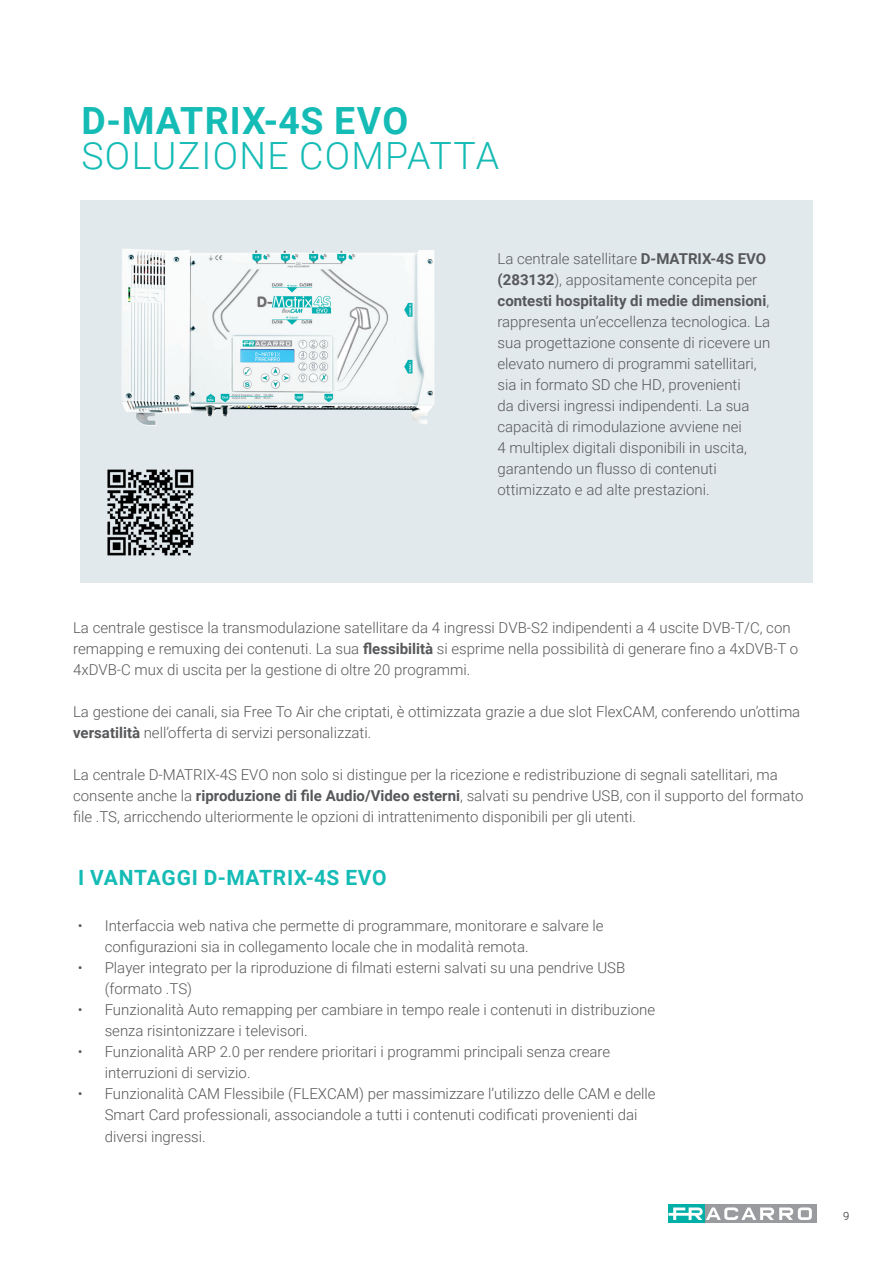
<style>
.page{position:relative;width:893px;height:1263px;background:#fff}
.page>*{position:absolute;margin:0;border:0;box-sizing:border-box;transform-origin:0 0}
.t1{font:300 37.5px "Roboto";letter-spacing:.035em;color:#15bbb5}
.t2{font:700 37.5px "Roboto";letter-spacing:.035em;color:#15bbb5}
.t3{font:700 21px "Roboto";letter-spacing:.035em;color:#15bbb5}
.t4{font:300 15px/21px "Roboto";color:#57585a}
.t5{font:300 11.25px "Roboto";color:#231f20}
.s1{font-weight:700}
</style>
<div class="page">
<div style="left:702px;top:1204px;width:114px;height:19px;background:#999b9e"></div>
<div style="left:668px;top:1204px;width:37px;height:19px;background:#00afa8"></div>
<svg style="left:668px;top:1207px;width:144px;height:13px"></svg>
<div style="left:80px;top:200px;width:732px;height:382px;background:#e2e9ed"></div>
<img style="left:122px;top:249px;width:312px;height:177px">
<img style="left:107px;top:469px;width:87px;height:87px">
<h1 class="t2" style="left:81px;top:95px;width:328px">D-MATRIX-4S EVO</h1>
<h1 class="t1" style="left:81px;top:129px;width:419px">SOLUZIONE COMPATTA</h1>
<p class="t4" style="left:497px;top:248px;width:274px">La centrale satellitare <span class="s1">D-MATRIX-4S EVO (283132</span>), appositamente concepita per <span class="s1">contesti hospitality di medie dimensioni</span>, rappresenta un’eccellenza tecnologica. La sua progettazione consente di ricevere un elevato numero di programmi satellitari, sia in formato SD che HD, provenienti<br>da diversi ingressi indipendenti. La sua capacità di rimodulazione avviene nei<br>4 multiplex digitali disponibili in uscita, garantendo un flusso di contenuti ottimizzato e ad alte prestazioni.</p>
<p class="t4" style="left:73px;top:617px;width:727px">La centrale gestisce la transmodulazione satellitare da 4 ingressi DVB-S2 indipendenti a 4 uscite DVB-T/C, con remapping e remuxing dei contenuti. La sua <span class="s1">flessibilità</span> si esprime nella possibilità di generare fino a 4xDVB-T o<br>4xDVB-C mux di uscita per la gestione di oltre 20 programmi.</p>
<p class="t4" style="left:73px;top:701px;width:729px">La gestione dei canali, sia Free To Air che criptati, è ottimizzata grazie a due slot FlexCAM, conferendo un’ottima <span class="s1">versatilità</span> nell’offerta di servizi personalizzati.</p>
<p class="t4" style="left:73px;top:764px;width:732px">La centrale D-MATRIX-4S EVO non solo si distingue per la ricezione e redistribuzione di segnali satellitari, ma consente anche la <span class="s1">riproduzione di file Audio/Video esterni</span>, salvati su pendrive USB, con il supporto del formato file .TS, arricchendo ulteriormente le opzioni di intrattenimento disponibili per gli utenti.</p>
<h2 class="t3" style="left:78px;top:863px;width:310px">I VANTAGGI D-MATRIX-4S EVO</h2>
<p class="t4" style="left:105px;top:915px;width:500px;text-indent:-27px">• Interfaccia web nativa che permette di programmare, monitorare e salvare le configurazioni sia in collegamento locale che in modalità remota.</p>
<p class="t4" style="left:105px;top:957px;width:522px;text-indent:-27px">• Player integrato per la riproduzione di filmati esterni salvati su una pendrive USB (formato .TS)</p>
<p class="t4" style="left:105px;top:999px;width:552px;text-indent:-27px">• Funzionalità Auto remapping per cambiare in tempo reale i contenuti in distribuzione senza risintonizzare i televisori.</p>
<p class="t4" style="left:105px;top:1041px;width:507px;text-indent:-27px">• Funzionalità ARP 2.0 per rendere prioritari i programmi principali senza creare interruzioni di servizio.</p>
<p class="t4" style="left:105px;top:1083px;width:552px;text-indent:-27px">• Funzionalità CAM Flessibile (FLEXCAM) per massimizzare l’utilizzo delle CAM e delle<br>Smart Card professionali, associandole a tutti i contenuti codificati provenienti dai diversi ingressi.</p>
<p class="t5" style="left:843px;top:1208px;width:8px">9</p>
</div>
